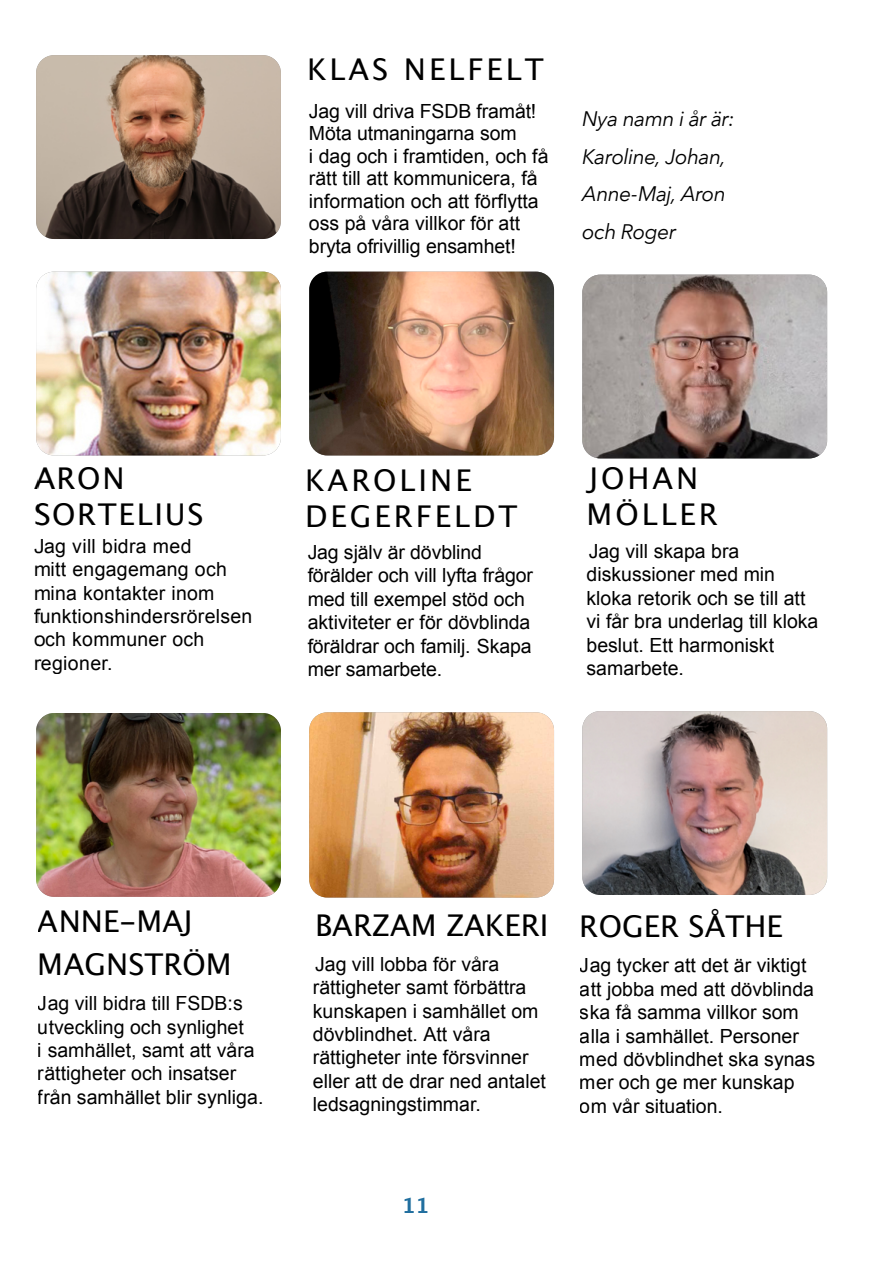
<style>
.page{position:relative;width:893px;height:1263px;background:#fff}
.page>*{position:absolute;margin:0;border:0;box-sizing:border-box;transform-origin:0 0}
.t1{font:30px/36px "Lucida Grande";letter-spacing:.1em;color:#000}
.t2{font:30px/43.5px "Lucida Grande";color:#000}
.t3{font:30px/36px "Lucida Grande";letter-spacing:.06em;color:#000}
.t4{font:italic 21px/37.5px "Avenir Next";letter-spacing:-.025em;color:#000}
.t5{font:700 21px "Lucida Grande";color:#216f9f}
.t6{font:19.5px/23.4px "Arial";color:#000}
.t7{font:19.5px "Arial";color:#000}
.s1{font-style:inherit}
</style>
<div class="page">
<img style="left:36px;top:55px;width:245px;height:184px">
<img style="left:36px;top:272px;width:245px;height:183px">
<img style="left:309px;top:272px;width:245px;height:183px">
<img style="left:582px;top:275px;width:245px;height:183px">
<img style="left:36px;top:713px;width:245px;height:184px">
<img style="left:309px;top:712px;width:245px;height:185px">
<img style="left:582px;top:711px;width:245px;height:184px">
<h1 class="t1" style="left:307px;top:51px;width:238px">KLAS NELFELT</h1>
<p class="t7" style="left:309px;top:98px;width:229px">Jag vill driva FSDB framåt!</p>
<p class="t6" style="left:309px;top:122px;width:241px;line-height:22.5px">Möta utmaningarna som<br>i dag och i framtiden, och få rätt till att kommunicera, få information och att förf<span class="s1">l</span>ytta oss på våra villkor för att bryta ofrivillig ensamhet!</p>
<p class="t4" style="left:582px;top:99px;width:154px">Nya namn i år är:<br>Karoline, Johan,<br>Anne-Maj, Aron och Roger</p>
<h1 class="t3" style="left:34px;top:461px;width:171px">ARON<br>SORTELIUS</h1>
<p class="t6" style="left:34px;top:534px;width:220px">Jag vill bidra med<br>mitt engagemang och mina kontakter inom funktionshindersrörelsen och kommuner och regioner.</p>
<h1 class="t1" style="left:305px;top:462px;width:214px">KAROLINE<br>DEGERFELDT</h1>
<p class="t6" style="left:308px;top:541px;width:227px"><span class="s1">Jag själv är dövblind förälder</span> och vill lyfta frågor med till exempel stöd och <span class="s1">aktiviteter</span> er för dövblinda föräldrar och familj. Skapa mer samarbete<span class="s1">.</span></p>
<h1 class="t1" style="left:586px;top:461px;width:133px">JOHAN<br>MÖLLER</h1>
<p class="t6" style="left:586px;top:540px;width:233px"><span class="s1">J</span>ag vill skapa bra diskussioner med min kloka retorik och se till att vi får bra underlag till kloka beslut. Ett harmoniskt samarbete.</p>
<h1 class="t2" style="left:38px;top:900px;width:195px">ANNE-MAJ<br>MAGNSTRÖM</h1>
<p class="t7" style="left:38px;top:991px;width:206px">Jag vill bidra till FSDB:s</p>
<p class="t6" style="left:38px;top:1015px;width:227px">utveckling och synlighet<br>i samhället, samt att våra rättigheter och insatser från samhället blir synliga<span class="s1">.</span></p>
<h1 class="t2" style="left:315px;top:903px;width:235px">BARZAM ZAKERI</h1>
<p class="t6" style="left:313px;top:952px;width:235px"><span class="s1">J</span>ag vill lobba för våra rättigheter samt förbättra kunskapen <span class="s1">i samhället</span> om dövblindhet. <span class="s1">A</span>tt våra rättigheter inte försvinner eller att de drar ned antalet ledsagningstimmar.</p>
<p class="t5" style="left:402px;top:1188px;width:29px">11</p>
<h1 class="t2" style="left:580px;top:905px;width:204px">ROGER SÅTHE</h1>
<p class="t6" style="left:580px;top:954px;width:237px"><span class="s1">J</span>ag tycker <span class="s1">att</span> det är viktigt att jobba med att dövblinda ska få samma villkor som alla i samhället. <span class="s1">Personer med d</span>övblind<span class="s1">het</span> ska synas mer och ge mer kunskap om <span class="s1">vår</span> situation.</p>
</div>
